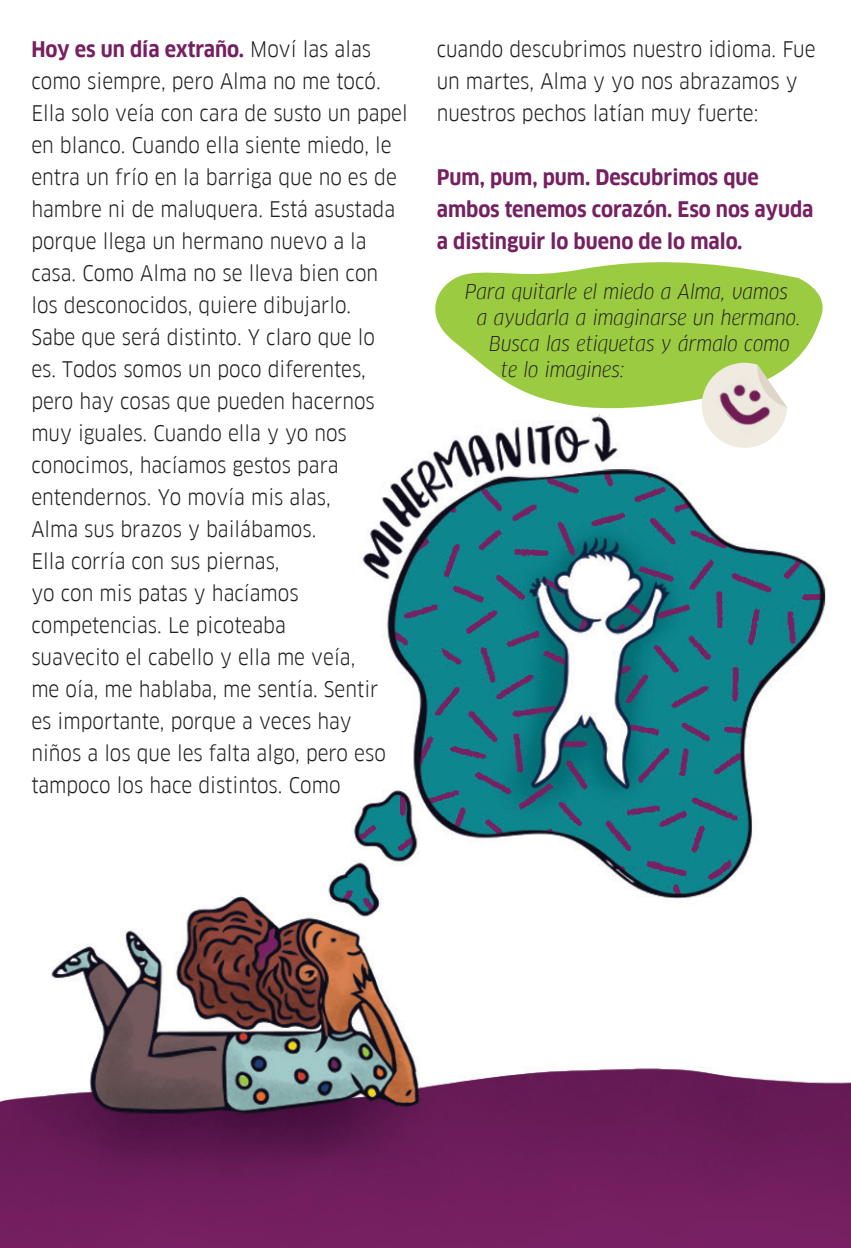
<style>
.page{position:relative;width:851px;height:1248px;background:#fff}
.page>*{position:absolute;margin:0;border:0;box-sizing:border-box;transform-origin:0 0}
.t1{font:21px/32px "Goethe FF Clan";color:#231f20}
.t2{font:700 21px/32px "Goethe FF Clan";color:#762062}
.t3{font:italic 20px "Goethe FF Clan";color:#231f20}
.s1{font-weight:700;color:#762062}
</style>
<div class="page">
<img style="left:0;top:415px;width:850px;height:832px">
<svg style="left:435px;top:262px;width:388px;height:153px;fill:#9bcb40"></svg>
<svg style="left:701px;top:363px;width:86px;height:85px"></svg>
<img style="left:713px;top:374px;width:62px;height:62px">
<p class="t1" style="left:31px;top:33px;width:378px"><span class="s1">Hoy es un día extraño.</span> Moví las alas como siempre, pero Alma no me tocó.<br>Ella solo veía con cara de susto un papel en blanco. Cuando ella siente miedo, le entra un frío en la barriga que no es de hambre ni de maluquera. Está asustada porque llega un hermano nuevo a la casa. Como Alma no se lleva bien con los desconocidos, quiere dibujarlo.<br>Sabe que será distinto. Y claro que lo<br>es. Todos somos un poco diferentes, pero hay cosas que pueden hacernos muy iguales. Cuando ella y yo nos conocimos, hacíamos gestos para entendernos. Yo movía mis alas,<br>Alma sus brazos y bailábamos.<br>Ella corría con sus piernas,<br>yo con mis patas y hacíamos competencias. Le picoteaba<br>suavecito el cabello y ella me veía,<br>me oía, me hablaba, me sentía. Sentir<br>es importante, porque a veces hay<br>niños a los que les falta algo, pero eso tampoco los hace distintos. Como</p>
<p class="t1" style="left:436px;top:33px;width:380px">cuando descubrimos nuestro idioma. Fue un martes, Alma y yo nos abrazamos y nuestros pechos latían muy fuerte:</p>
<p class="t2" style="left:436px;top:161px;width:378px">Pum, pum, pum. Descubrimos que ambos tenemos corazón. Eso nos ayuda a distinguir lo bueno de lo malo.</p>
<p class="t3" style="left:464px;top:280px;width:325px">Para quitarle el miedo a Alma, vamos</p>
<p class="t3" style="left:476px;top:306px;width:325px">a ayudarla a imaginarse un hermano.</p>
<p class="t3" style="left:488px;top:332px;width:302px">Busca las etiquetas y ármalo como</p>
<p class="t3" style="left:500px;top:358px;width:125px">te lo imagines:</p>
</div>
